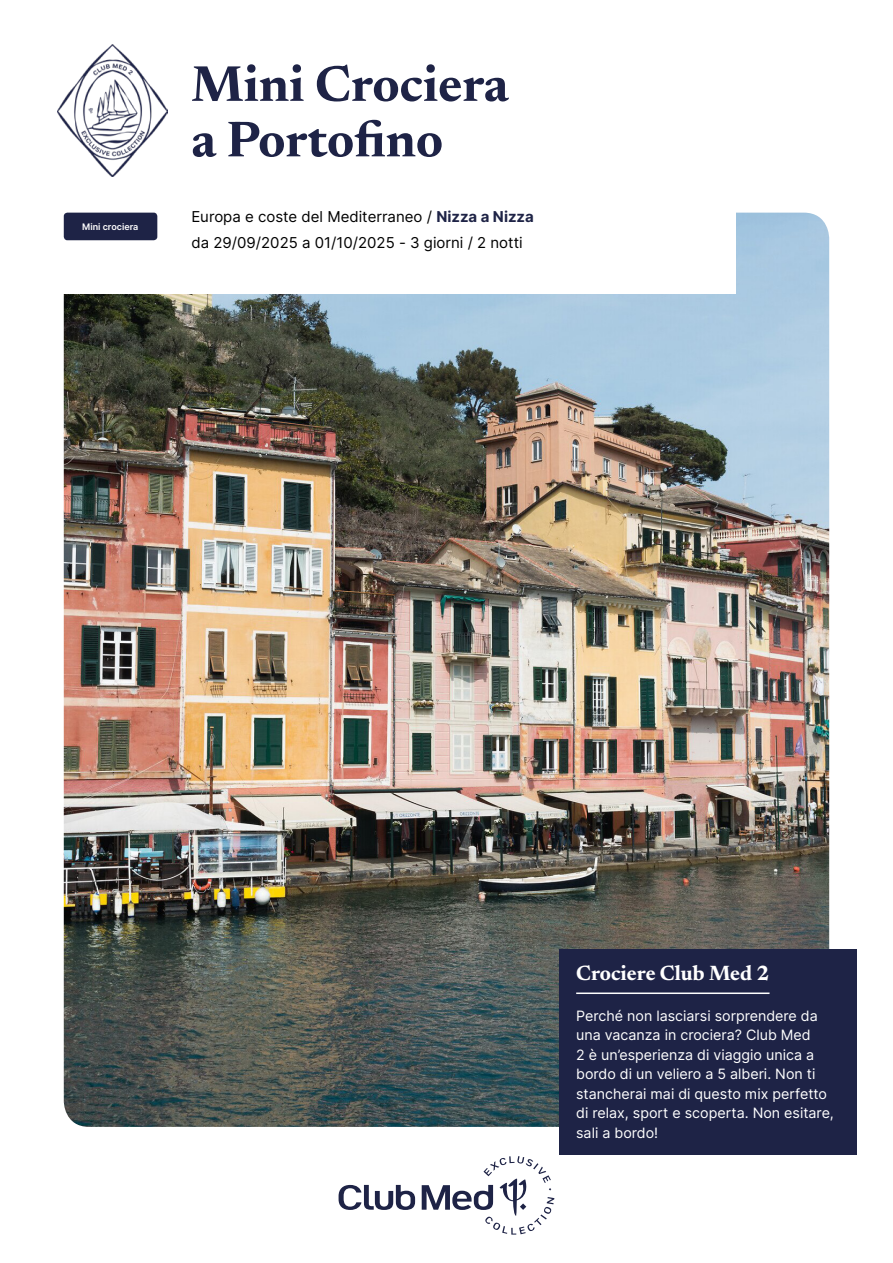
<style>
.page{position:relative;width:893px;height:1263px;background:#fff}
.page>*{position:absolute;margin:0;border:0;box-sizing:border-box;transform-origin:0 0}
.t1{font:700 51px/55.5px "Newsreader 24 pt";color:#1e2346}
.t2{font:700 21px "Newsreader 24 pt";color:#fff}
.t3{font:15px/25.2px "Inter";color:#000}
.t4{font:14.25px/19.5px "Inter";color:#fff}
.t5{font:600 9px "Inter";color:#fff}
.s1{font-weight:700;color:#1e2346}
</style>
<div class="page">
<img style="left:64px;top:213px;width:765px;height:914px">
<div style="left:559px;top:948px;width:298px;height:206px;background:#1e2346"></div>
<hr style="left:576px;top:992px;width:193px;height:2px;background:#fff">
<div style="left:0;top:212px;width:736px;height:81px;background:#fff"></div>
<img style="left:57px;top:45px;width:111px;height:131px">
<div style="left:64px;top:213px;width:93px;height:27px;background:#1e2346;border-radius:4px"></div>
<svg style="left:339px;top:1156px;width:215px;height:78px"></svg>
<p class="t5" style="left:82px;top:220px;width:58px">Mini crociera</p>
<h1 class="t1" style="left:191px;top:53px;width:319px">Mini Crociera a Portofino</h1>
<p class="t3" style="left:191px;top:204px;width:344px">Europa e coste del Mediterraneo / <span class="s1">Nizza a Nizza </span>da 29/09/2025 a 01/10/2025 - 3 giorni / 2 notti</p>
<h2 class="t2" style="left:576px;top:958px;width:195px">Crociere Club Med 2</h2>
<p class="t4" style="left:576px;top:1005px;width:259px">Perché non lasciarsi sorprendere da una vacanza in crociera? Club Med<br>2 è un’esperienza di viaggio unica a bordo di un veliero a 5 alberi. Non ti stancherai mai di questo mix perfetto di relax, sport e scoperta. Non esitare, sali a bordo!</p>
</div>
